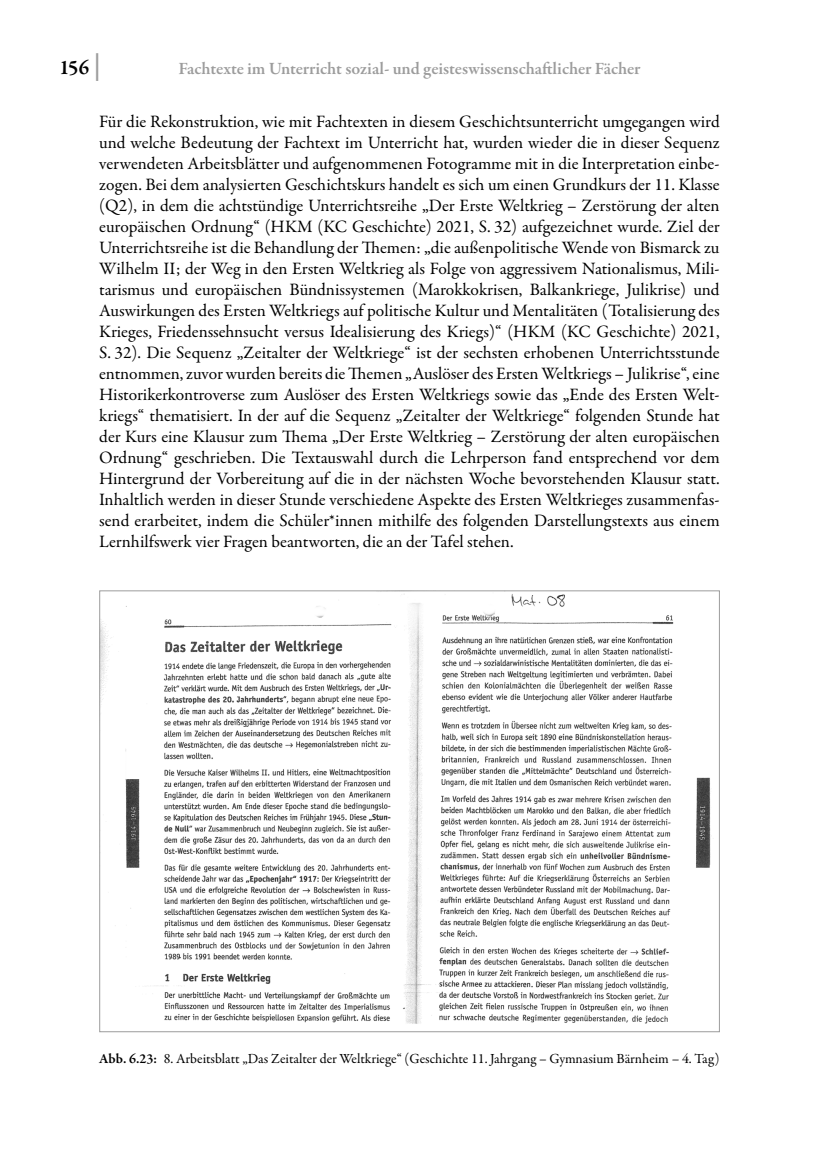
<style>
.page{position:relative;width:819px;height:1166px;background:#fff}
.page>*{position:absolute;margin:0;border:0;box-sizing:border-box;transform-origin:0 0}
.t1{font:600 21px "Garamond Premr Pro";color:#000}
.Text{font:17.5px/21px "Garamond Premr Pro";letter-spacing:-.005em;color:#000;text-align:justify}
.t2{font:600 17.5px "Garamond Premr Pro";letter-spacing:-.005em;color:#9c9c9c}
.Bildlegende_zweistellig{font:14px "Garamond Premr Pro";color:#000}
.s1{font-size:28px;color:#9c9c9c}
.s2{font-weight:600}
</style>
<div class="page">
<img style="left:101px;top:594px;width:610px;height:430px">
<p class="t1" style="left:59px;top:55px;width:43px">156 <span class="s1">|</span></p>
<p class="t2" style="left:178px;top:58px;width:463px">Fachtexte im Unterricht sozial- und geisteswissenschaftlicher Fächer</p>
<p class="Text" style="left:99px;top:111px;width:622px">Für die Rekonstruktion, wie mit Fachtexten in diesem Geschichtsunterricht umgegangen wird und welche Bedeutung der Fachtext im Unterricht hat, wurden wieder die in dieser Sequenz verwendeten Arbeitsblätter und aufgenommenen Fotogramme mit in die Interpretation einbe&shy;zogen. Bei dem analysierten Geschichtskurs handelt es sich um einen Grundkurs der 11. Klasse (Q2), in dem die achtstündige Unterrichtsreihe „Der Erste Weltkrieg – Zerstörung der alten europäischen Ordnung“ (HKM (KC Geschichte) 2021, S. 32) aufgezeichnet wurde. Ziel der Unterrichtsreihe ist die Behandlung der Themen: „die außenpolitische Wende von Bismarck zu Wilhelm II; der Weg in den Ersten Weltkrieg als Folge von aggressivem Nationalismus, Mili&shy;tarismus und europäischen Bündnissystemen (Marokkokrisen, Balkankriege, Julikrise) und Auswirkungen des Ersten Weltkriegs auf politische Kultur und Mentalitäten (Totalisierung des Krieges, Friedenssehnsucht versus Idealisierung des Kriegs)“ (HKM (KC Geschichte) 2021, S. 32). Die Sequenz „Zeitalter der Weltkriege“ ist der sechsten erhobenen Unterrichtsstunde entnommen, zuvor wurden bereits die Themen „Auslöser des Ersten Weltkriegs – Julikrise“, eine Historikerkontroverse zum Auslöser des Ersten Weltkriegs sowie das „Ende des Ersten Welt&shy;kriegs“ thematisiert. In der auf die Sequenz „Zeitalter der Weltkriege“ folgenden Stunde hat der Kurs eine Klausur zum Thema „Der Erste Weltkrieg – Zerstörung der alten europäischen Ordnung“ geschrieben. Die Textauswahl durch die Lehrperson fand entsprechend vor dem Hintergrund der Vorbereitung auf die in der nächsten Woche bevorstehenden Klausur statt.<br>Inhaltlich werden in dieser Stunde verschiedene Aspekte des Ersten Weltkrieges zusammenfas&shy;send erarbeitet, indem die Schüler*innen mithilfe des folgenden Darstellungstexts aus einem Lernhilfswerk vier Fragen beantworten, die an der Tafel stehen.</p>
<p class="Bildlegende_zweistellig" style="left:99px;top:1050px;width:622px"><span class="s2">Abb. 6.23:</span> 8. Arbeitsblatt „Das Zeitalter der Weltkriege“ (Geschichte 11. Jahrgang – Gymnasium Bärnheim – 4. Tag)</p>
</div>
